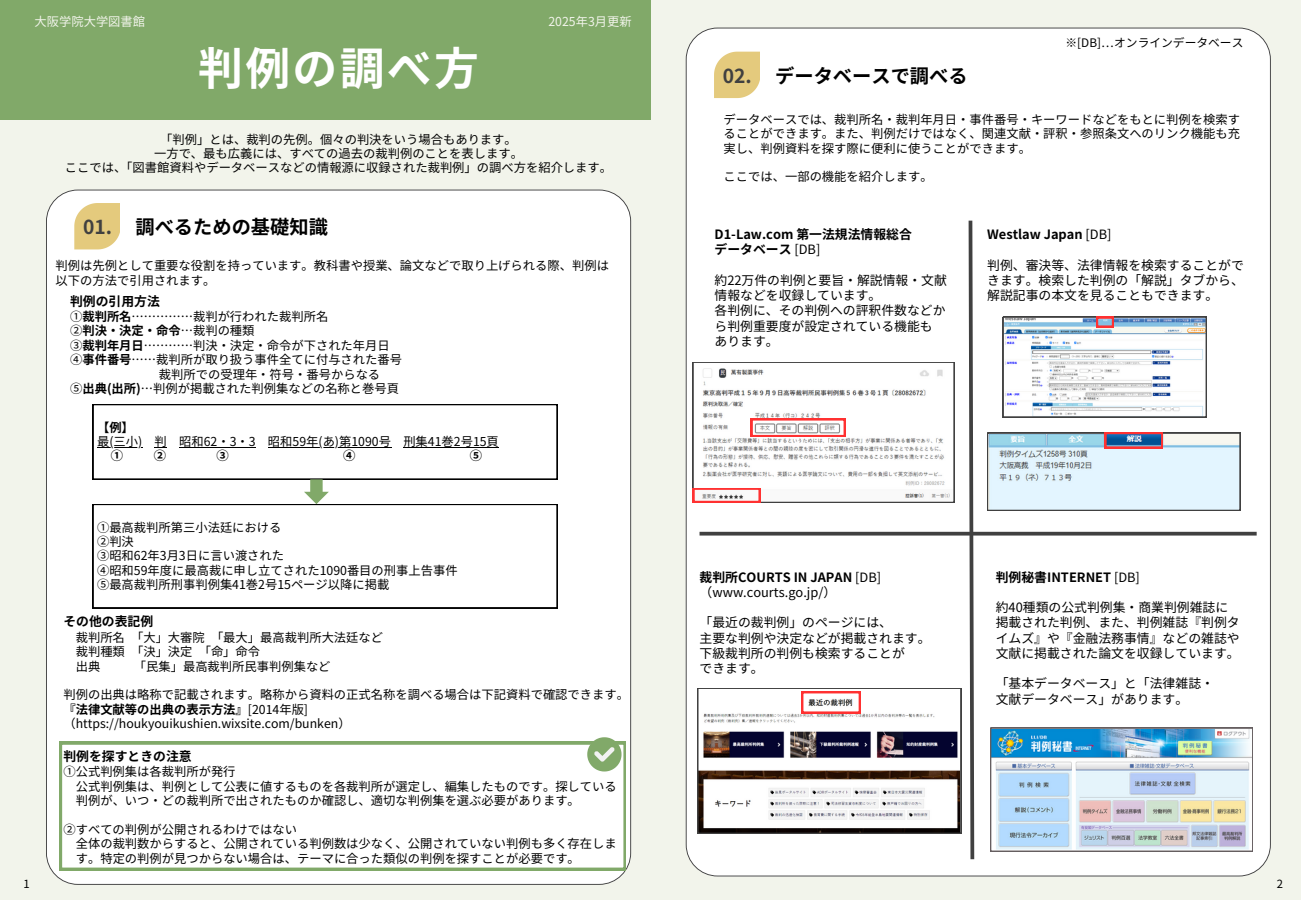
<style>
.page{position:relative;width:1301px;height:900px;background:#fff}
.page>*{position:absolute;margin:0;border:0;box-sizing:border-box;transform-origin:0 0}
.t1{font:700 44.88px "Noto Sans JP";letter-spacing:.05em;color:#fff}
.t2{font:700 19.25px "Noto Sans JP";color:#000}
.t3{font:700 19.25px "Noto Sans JP";color:#404040}
.t4{font:12.88px/15.2px "Noto Sans JP";color:#000}
.t5{font:700 12.88px "Noto Sans JP";color:#000}
.t6{font:12.25px/14.4px "Noto Sans JP";color:#000;text-align:justify}
.t7{font:700 12.25px "Noto Sans JP";color:#000}
.t8{font:12.25px "Noto Sans JP";color:#f2f4eb}
.t9{font:11.75px "Noto Sans JP";color:#000}
.t10{font:11.25px "Noto Sans JP";color:#000}
.s1{font-weight:700}
.s2{font-weight:400}
</style>
<div class="page">
<div style="left:0;top:0;width:1300px;height:900px;background:#f2f4eb"></div>
<div style="left:0;top:0;width:650px;height:119px;background:#81a969"></div>
<div style="left:46px;top:190px;width:585px;height:695px;background:#fff"></div>
<svg style="left:75px;top:203px;width:45px;height:46px;background:#e6cf89"></svg>
<div style="left:93px;top:504px;width:464px;height:104px;background:#fff"></div>
<div style="left:93px;top:404px;width:464px;height:100px;background:#fff"></div>
<div style="left:59px;top:742px;width:567px;height:128px;background:#fff"></div>
<svg style="left:587px;top:737px;width:34px;height:35px"></svg>
<div style="left:685px;top:28px;width:585px;height:848px;background:#fff"></div>
<svg style="left:714px;top:52px;width:45px;height:46px;background:#e6cf89"></svg>
<svg style="left:987px;top:432px;width:253px;height:79px;background:#cddee9"></svg>
<svg style="left:976px;top:532px;width:280px;height:4px"></svg>
<svg style="left:1002px;top:317px;width:204px;height:100px"></svg>
<svg style="left:692px;top:217px;width:284px;height:646px;background:#e9e7e8"></svg>
<img style="left:990px;top:728px;width:262px;height:123px">
<p class="t8" style="left:35px;top:11px;width:112px">大阪学院大学図書館</p>
<p class="t8" style="left:548px;top:11px;width:85px">2025年3月更新</p>
<p class="t1" style="left:198px;top:33px;width:278px">判例の調べ方</p>
<p class="t6" style="left:160px;top:132px;width:358px">「判例」とは、裁判の先例。個々の判決をいう場合もあります。</p>
<p class="t6" style="left:154px;top:146px;width:370px">一方で、最も広義には、すべての過去の裁判例のことを表します。</p>
<p class="t6" style="left:65px;top:160px;width:548px">ここでは、「図書館資料やデータベースなどの情報源に収録された裁判例」の調べ方を紹介します。</p>
<p class="t2" style="left:135px;top:212px;width:194px">調べるための基礎知識</p>
<p class="t6" style="left:56px;top:258px;width:555px">判例は先例として重要な役割を持っています。教科書や授業、論文などで取り上げられる際、判例は</p>
<p class="t6" style="left:56px;top:272px;width:161px">以下の方法で引用されます。</p>
<h2 class="t3" style="left:83px;top:212px;width:30px">01.</h2>
<p class="t5" style="left:70px;top:291px;width:91px">判例の引用方法</p>
<p class="t6" style="left:70px;top:309px;width:260px">①<span class="s1">裁判所名</span>……………裁判が行われた裁判所名</p>
<p class="t7" style="left:70px;top:321px;width:186px"><span class="s2">②</span>判決・決定・命令<span class="s2">…裁判の種類</span></p>
<p class="t6" style="left:70px;top:338px;width:317px">③<span class="s1">裁判年月日</span> …………判決・決定・命令が下された年月日</p>
<p class="t6" style="left:70px;top:352px;width:333px">④<span class="s1">事件番号</span>……裁判所が取り扱う事件全てに付与された番号</p>
<p class="t6" style="left:159px;top:366px;width:223px">裁判所での受理年・符号・番号からなる</p>
<p class="t6" style="left:70px;top:381px;width:329px">⑤<span class="s1">出典(出所)</span>…判例が掲載された判例集などの名称と巻号頁</p>
<p class="t7" style="left:97px;top:417px;width:38px">【例】</p>
<h1 class="t6" style="left:97px;top:433px;width:160px">最(三小) 判 昭和62・3・3</h1>
<p class="t6" style="left:268px;top:433px;width:231px">昭和59年(あ)第1090号 刑集41巻2号15頁</p>
<p class="t7" style="left:111px;top:445px;width:14px">①</p>
<p class="t7" style="left:154px;top:445px;width:14px">②</p>
<p class="t7" style="left:216px;top:445px;width:14px">③</p>
<p class="t7" style="left:343px;top:445px;width:14px">④</p>
<p class="t7" style="left:470px;top:445px;width:14px">⑤</p>
<p class="t6" style="left:97px;top:520px;width:186px">①最高裁判所第三小法廷における</p>
<p class="t6" style="left:97px;top:534px;width:38px">②判決</p>
<p class="t6" style="left:97px;top:548px;width:189px">③昭和62年3月 3日に言い渡された</p>
<p class="t6" style="left:97px;top:562px;width:362px">④昭和59年度に最高裁に申し立てされた1090番目の刑事上告事件</p>
<h2 class="t6" style="left:97px;top:576px;width:294px">⑤最高裁判所刑事判例集41巻2号15ページ以降に掲載</h2>
<p class="t10" style="left:24px;top:875px;width:8px">1</p>
<p class="t5" style="left:63px;top:612px;width:91px">その他の表記例</p>
<p class="t6" style="left:76px;top:629px;width:309px">裁判所名「大」大審院「最大」最高裁判所大法廷など</p>
<p class="t6" style="left:76px;top:644px;width:186px">裁判種類「決」決定「命」命令</p>
<p class="t6" style="left:76px;top:658px;width:26px">出典</p>
<p class="t6" style="left:134px;top:658px;width:198px">「民集」最高裁判所民事判例集など</p>
<p class="t6" style="left:63px;top:687px;width:567px">判例の出典は略称で記載されます。略称から資料の正式名称を調べる場合は下記資料で確認できます。</p>
<p class="t7" style="left:63px;top:700px;width:246px">『法律文献等の出典の表示方法』<span class="s2">[2014年版]</span></p>
<p class="t6" style="left:63px;top:716px;width:289px">（https://houkyouikushien.wixsite.com/bunken）</p>
<p class="t5" style="left:63px;top:746px;width:130px">判例を探すときの注意</p>
<p class="t6" style="left:63px;top:764px;width:173px">①公式判例集は各裁判所が発行</p>
<p class="t6" style="left:76px;top:778px;width:542px">公式判例集は、判例として公表に値するものを各裁判所が選定し、編集したものです。探している</p>
<p class="t6" style="left:76px;top:793px;width:505px">判例が、いつ・どの裁判所で出されたものか確認し、適切な判例集を選ぶ必要があります。</p>
<p class="t6" style="left:63px;top:822px;width:235px">②すべての判例が公開されるわけではない</p>
<p class="t6" style="left:76px;top:836px;width:542px">全体の裁判数からすると、公開されている判例数は少なく、公開されていない判例も多く存在しま</p>
<p class="t6" style="left:76px;top:850px;width:505px">す。特定の判例が見つからない場合は、テーマに合った類似の判例を探すことが必要です。</p>
<p class="t9" style="left:1065px;top:34px;width:179px">※[DB]…オンラインデータベース</p>
<p class="t3" style="left:722px;top:61px;width:30px">02.</p>
<p class="t2" style="left:775px;top:61px;width:194px">データベースで調べる</p>
<h2 class="t6" style="left:723px;top:111px;width:518px">データベースでは、裁判所名・裁判年月日・事件番号・キーワードなどをもとに判例を検索することができます。また、判例だけではなく、関連文献・評釈・参照条文へのリンク機能も充実し、判例資料を探す際に便利に使うことができます。</h2>
<h2 class="t6" style="left:723px;top:169px;width:210px">ここでは、一部の機能を紹介します。</h2>
<h3 class="t5" style="left:714px;top:224px;width:199px">D1-Law.com 第一法規法情報総合</h3>
<p class="t5" style="left:714px;top:239px;width:107px">データベース <span class="s2">[DB]</span></p>
<p class="t4" style="left:714px;top:272px;width:234px">約22万件の判例と要旨・解説情報・文献情報などを収録しています。</p>
<p class="t4" style="left:714px;top:302px;width:232px">各判例に、その判例への評釈件数などから判例重要度が設定されている機能も</p>
<p class="t4" style="left:714px;top:333px;width:66px">あります。</p>
<p class="t5" style="left:987px;top:224px;width:126px">Westlaw Japan <span class="s2">[DB]</span></p>
<p class="t4" style="left:987px;top:257px;width:258px;text-align:justify">判例、審決等、法律情報を検索することができます。検索した判例の「解説」タブから、解説記事の本文を見ることもできます。</p>
<p class="t5" style="left:699px;top:567px;width:183px">裁判所COURTS IN JAPAN <span class="s2">[DB]</span></p>
<p class="t4" style="left:699px;top:584px;width:138px">（www.courts.go.jp/）</p>
<p class="t4" style="left:699px;top:614px;width:194px">「最近の裁判例」のページには、</p>
<p class="t4" style="left:699px;top:630px;width:232px">主要な判例や決定などが掲載されます。</p>
<p class="t4" style="left:699px;top:645px;width:207px">下級裁判所の判例も検索することが</p>
<p class="t4" style="left:699px;top:660px;width:66px">できます。</p>
<p class="t5" style="left:995px;top:567px;width:146px">判例秘書INTERNET <span class="s2">[DB]</span></p>
<p class="t4" style="left:995px;top:599px;width:245px">約40種類の公式判例集・商業判例雑誌に掲載された判例、また、判例雑誌『判例タイムズ』や『金融法務事情』などの雑誌や文献に掲載された論文を収録しています。</p>
<p class="t4" style="left:995px;top:675px;width:220px">「基本データベース」と「法律雑誌・</p>
<p class="t4" style="left:995px;top:691px;width:194px">文献データベース」があります。</p>
<p class="t10" style="left:1276px;top:875px;width:8px">2</p>
</div>
